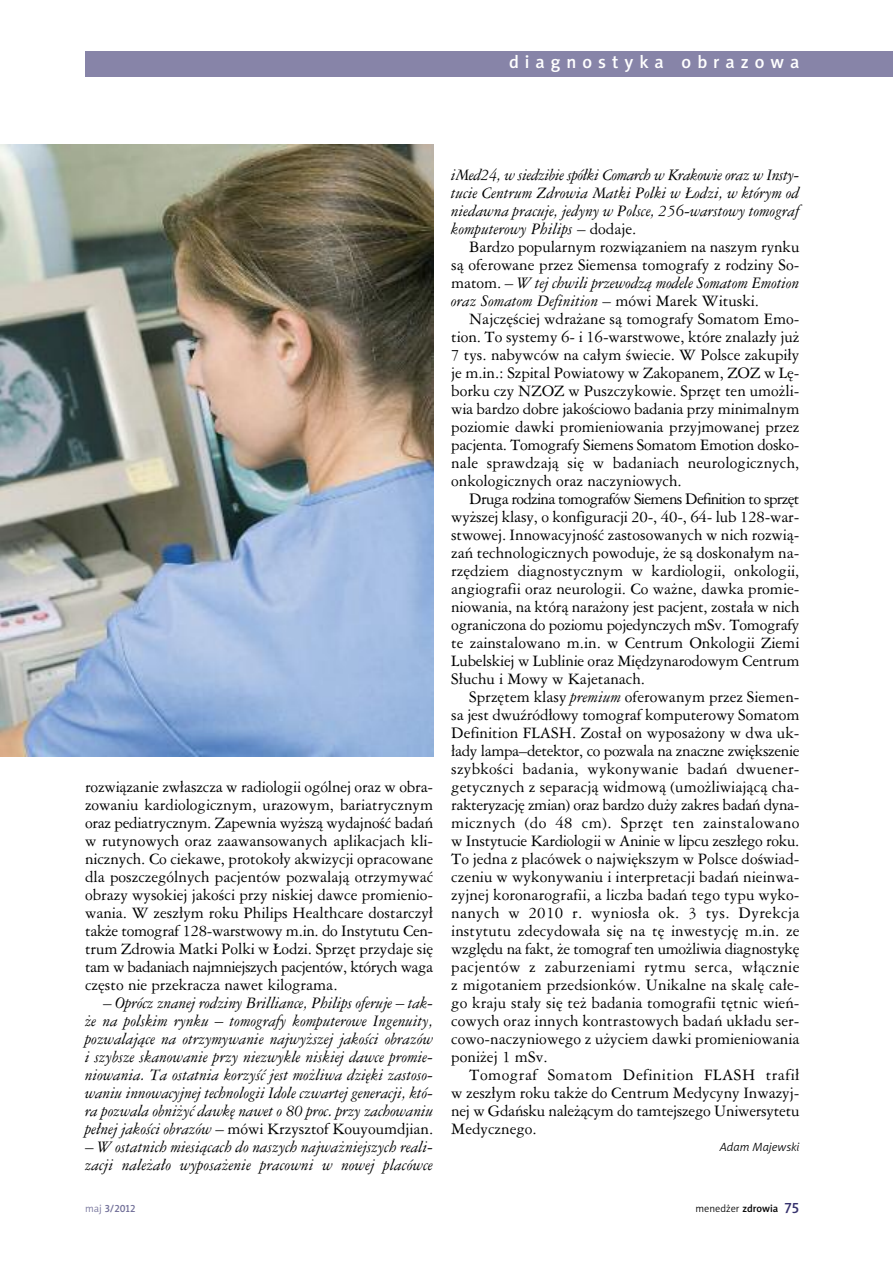
<style>
.page{position:relative;width:893px;height:1263px;background:#fff}
.page>*{position:absolute;margin:0;border:0;box-sizing:border-box;transform-origin:0 0}
.t1{font:18px "Naomi Sans EFNPS Medium";letter-spacing:.335em;color:#fff}
.t2{font:15px/18px "Ameri Garmnd PL";color:#000;text-align:justify}
.t3{font:italic 15px/18px "Ameri Garmnd PL";color:#000;text-align:justify}
.t4{font:italic 12px "Naomi Sans EFNPS Light";color:#000}
.t5{font:10.5px "Naomi Sans EFNPS Light";color:#000}
.t6{font:10.5px "Naomi Sans EFNPS Medium";color:#727099}
.s1{font-style:normal}
.s2{font-style:italic}
.s3{font-family:"Naomi Sans EFNPS Light"}
.s4{font-family:"Naomi Sans EFNPS Medium"}
.s5{font-family:"Naomi Sans EFNPS Medium";font-size:15px;color:#36326d}
</style>
<div class="page">
<div style="left:85px;top:51px;width:808px;height:26px;background:#8784a8"></div>
<img style="left:0;top:144px;width:433px;height:612px">
<p class="t1" style="left:509px;top:55px;width:292px">diagnostyka obrazowa</p>
<p class="t2" style="left:85px;top:778px;width:350px">rozwiązanie zwłaszcza w radiologii ogólnej oraz w obra&shy;zowaniu kardiologicznym, urazowym, bariatrycznym oraz pediatrycznym. Zapewnia wyższą wydajność badań w rutynowych oraz zaawansowanych aplikacjach kli&shy;nicznych. Co ciekawe, protokoły akwizycji opracowane dla poszczególnych pacjentów pozwalają otrzymywać obrazy wysokiej jakości przy niskiej dawce promienio&shy;wania. W zeszłym roku Philips Healthcare dostarczył także tomograf 128-warstwowy m.in. do Instytutu Cen&shy;trum Zdrowia Matki Polki w Łodzi. Sprzęt przydaje się tam w badaniach najmniejszych pacjentów, których waga często nie przekracza nawet kilograma.</p>
<p class="t3" style="left:85px;top:994px;width:350px;text-indent:18px"><span class="s1">–</span> Oprócz znanej rodziny Brilliance, Philips oferuje – tak&shy;że na polskim rynku – tomografy komputerowe Ingenuity, pozwalające na otrzymywanie najwyższej jakości obrazów i szybsze skanowanie przy niezwykle niskiej dawce promie&shy;niowania. Ta ostatnia korzyść jest możliwa dzięki zastoso&shy;waniu innowacyjnej technologii Idole czwartej generacji, któ&shy;ra pozwala obniżyć dawkę nawet o 80 proc. przy zachowaniu pełnej jakości obrazów <span class="s1">– mówi Krzysztof Kouyoumdjian.</span></p>
<p class="t3" style="left:85px;top:1138px;width:350px"><span class="s1">–</span> W ostatnich miesiącach do naszych najważniejszych reali&shy;zacji należało wyposażenie pracowni w nowej placówce</p>
<p class="t3" style="left:451px;top:166px;width:350px">iMed24, w siedzibie spółki Comarch w Krakowie oraz w Insty&shy;tucie Centrum Zdrowia Matki Polki w Łodzi, w którym od niedawna pracuje, jedyny w Polsce, 256-warstowy tomograf komputerowy Philips <span class="s1">– dodaje.</span></p>
<p class="t2" style="left:451px;top:238px;width:350px;text-indent:18px">Bardzo popularnym rozwiązaniem na naszym rynku są oferowane przez Siemensa tomografy z rodziny So&shy;matom. – <span class="s2">W tej chwili przewodzą modele Somatom Emotion oraz Somatom Definition</span> – mówi Marek Wituski.</p>
<p class="t2" style="left:451px;top:310px;width:350px;text-indent:18px">Najczęściej wdrażane są tomografy Somatom Emo&shy;tion. To systemy 6- i 16-warstwowe, które znalazły już 7 tys. nabywców na całym świecie. W Polsce zakupiły je m.in.: Szpital Powiatowy w Zakopanem, ZOZ w Lę&shy;borku czy NZOZ w Puszczykowie. Sprzęt ten umożli&shy;wia bardzo dobre jakościowo badania przy minimalnym poziomie dawki promieniowania przyjmowanej przez pacjenta. Tomografy Siemens Somatom Emotion dosko&shy;nale sprawdzają się w badaniach neurologicznych, onkologicznych oraz naczyniowych.</p>
<p class="t2" style="left:451px;top:490px;width:350px;text-indent:18px">Druga rodzina tomografów Siemens Definition to sprzęt wyższej klasy, o konfiguracji 20-, 40-, 64- lub 128-war&shy;stwowej. Innowacyjność zastosowanych w nich rozwią&shy;zań technologicznych powoduje, że są doskonałym na&shy;rzędziem diagnostycznym w kardiologii, onkologii, angiografii oraz neurologii. Co ważne, dawka promie&shy;niowania, na którą narażony jest pacjent, została w nich ograniczona do poziomu pojedynczych mSv. Tomografy te zainstalowano m.in. w Centrum Onkologii Ziemi Lubelskiej w Lublinie oraz Międzynarodowym Centrum Słuchu i Mowy w Kajetanach.</p>
<p class="t2" style="left:451px;top:688px;width:350px;text-indent:18px">Sprzętem klasy <span class="s2">premium</span> oferowanym przez Siemen&shy;sa jest dwuźródłowy tomograf komputerowy Somatom Definition FLASH. Został on wyposażony w dwa uk&shy;łady lampa–detektor, co pozwala na znaczne zwiększenie szybkości badania, wykonywanie badań dwuener&shy;getycznych z separacją widmową (umożliwiającą cha&shy;rakteryzację zmian) oraz bardzo duży zakres badań dyna&shy;micznych (do 48 cm). Sprzęt ten zainstalowano w Instytucie Kardiologii w Aninie w lipcu zeszłego roku.<br>To jedna z placówek o największym w Polsce doświad&shy;czeniu w wykonywaniu i interpretacji badań nieinwa&shy;zyjnej koronarografii, a liczba badań tego typu wyko&shy;nanych w 2010 r. wyniosła ok. 3 tys. Dyrekcja instytutu zdecydowała się na tę inwestycję m.in. ze względu na fakt, że tomograf ten umożliwia diagnostykę pacjentów z zaburzeniami rytmu serca, włącznie z migotaniem przedsionków. Unikalne na skalę całe&shy;go kraju stały się też badania tomografii tętnic wień&shy;cowych oraz innych kontrastowych badań układu ser&shy;cowo-naczyniowego z użyciem dawki promieniowania poniżej 1 mSv.</p>
<p class="t2" style="left:451px;top:1066px;width:350px;text-indent:18px">Tomograf Somatom Definition FLASH trafił w zeszłym roku także do Centrum Medycyny Inwazyj&shy;nej w Gdańsku należącym do tamtejszego Uniwersytetu Medycznego.</p>
<p class="t4" style="left:720px;top:1142px;width:81px">Adam Majewski</p>
<p class="t6" style="left:85px;top:1204px;width:52px"><span class="s3">maj</span> 3/2012</p>
<p class="t5" style="left:695px;top:1204px;width:105px">menedżer <span class="s4">zdrowia</span> <span class="s5">75</span></p>
</div>
